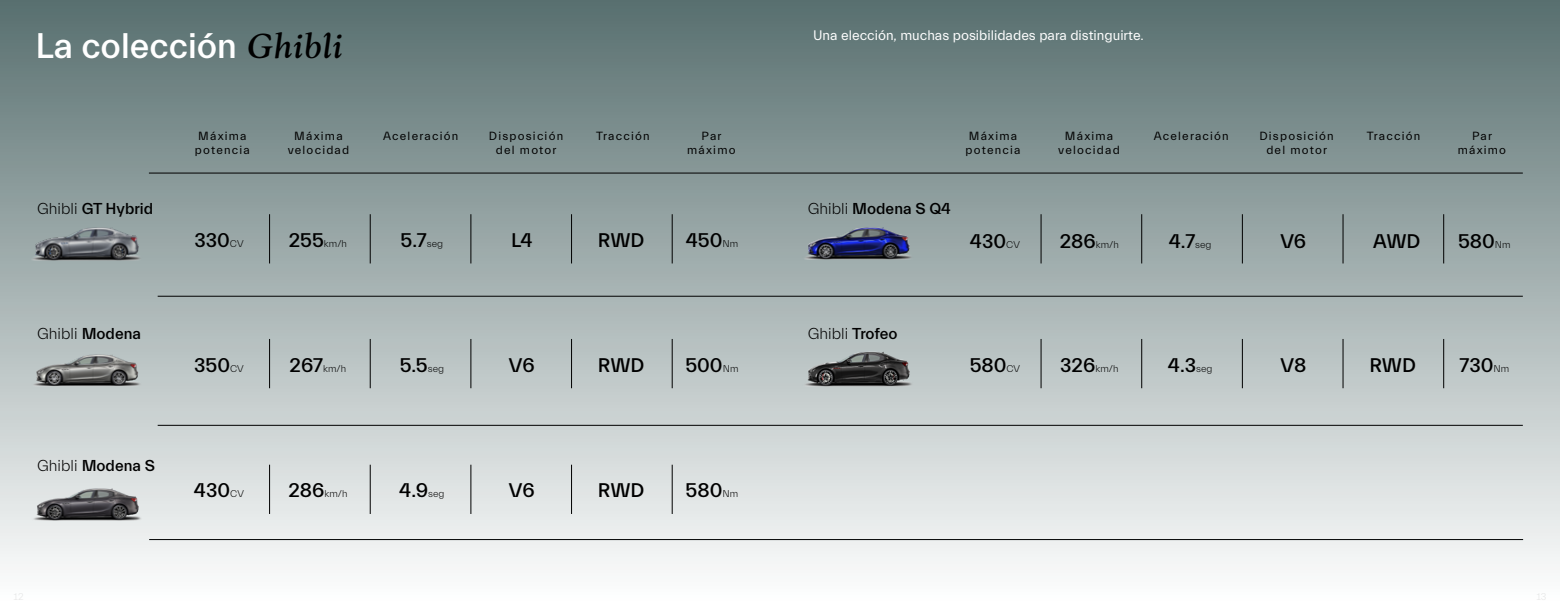
<style>
.page{position:relative;width:1560px;height:610px;background:#fff}
.page>*{position:absolute;margin:0;border:0;box-sizing:border-box;transform-origin:0 0}
.t1{font:500 36px "Everett";color:#fff}
.t2{font:500 20px "Everett";color:#000}
.t3{font:500 16px "Everett";color:#000}
.t4{font:300 16px "Everett";color:#000}
.t5{font:14px "Everett";color:#fff}
.t6{font:12px/14.4px "Everett";letter-spacing:.1em;color:#000;text-align:center}
.t7{font:300 10px "Everett";color:#000}
.s1{font-family:"Anko";font-style:italic;color:#000}
.s2{font-weight:300}
.s3{font-weight:500}
.s4{font-weight:300;font-size:10px}
.s5{font-weight:500;font-size:20px}
</style>
<div class="page">
<div style="left:0;top:0;width:1559px;height:609px;background:linear-gradient(to bottom,#586f6f,#fff)"></div>
<hr style="left:149px;top:172px;width:1373px;height:1px;background:#000">
<hr style="left:149px;top:539px;width:1373px;height:1px;background:#000">
<img style="left:31px;top:223px;width:112px;height:38px">
<img style="left:31px;top:349px;width:112px;height:48px">
<img style="left:30px;top:484px;width:112px;height:37px">
<hr style="left:269px;top:214px;width:1px;height:49px;background:#000">
<hr style="left:370px;top:214px;width:1px;height:49px;background:#000">
<hr style="left:470px;top:214px;width:1px;height:49px;background:#000">
<hr style="left:571px;top:214px;width:1px;height:49px;background:#000">
<hr style="left:672px;top:214px;width:1px;height:49px;background:#000">
<hr style="left:269px;top:339px;width:1px;height:49px;background:#000">
<hr style="left:370px;top:339px;width:1px;height:49px;background:#000">
<hr style="left:470px;top:339px;width:1px;height:49px;background:#000">
<hr style="left:571px;top:339px;width:1px;height:49px;background:#000">
<hr style="left:672px;top:339px;width:1px;height:49px;background:#000">
<hr style="left:269px;top:464px;width:1px;height:50px;background:#000">
<hr style="left:370px;top:464px;width:1px;height:50px;background:#000">
<hr style="left:470px;top:464px;width:1px;height:50px;background:#000">
<hr style="left:571px;top:464px;width:1px;height:50px;background:#000">
<hr style="left:672px;top:464px;width:1px;height:50px;background:#000">
<img style="left:801px;top:349px;width:112px;height:38px">
<hr style="left:1040px;top:214px;width:1px;height:49px;background:#000">
<hr style="left:1141px;top:214px;width:1px;height:49px;background:#000">
<hr style="left:1241px;top:214px;width:1px;height:49px;background:#000">
<hr style="left:1342px;top:214px;width:1px;height:49px;background:#000">
<hr style="left:1443px;top:214px;width:1px;height:49px;background:#000">
<hr style="left:1040px;top:339px;width:1px;height:49px;background:#000">
<hr style="left:1141px;top:339px;width:1px;height:49px;background:#000">
<hr style="left:1241px;top:339px;width:1px;height:49px;background:#000">
<hr style="left:1342px;top:339px;width:1px;height:49px;background:#000">
<hr style="left:1443px;top:339px;width:1px;height:49px;background:#000">
<hr style="left:158px;top:296px;width:1364px;height:1px;background:#000">
<hr style="left:158px;top:425px;width:1364px;height:1px;background:#000">
<img style="left:801px;top:223px;width:112px;height:37px">
<h1 class="t1" style="left:35px;top:26px;width:308px">La colección <span class="s1">Ghibli</span></h1>
<p class="t5" style="left:813px;top:28px;width:332px">Una elección, muchas posibilidades para distinguirte.</p>
<h3 class="t3" style="left:37px;top:200px;width:117px"><span class="s2">Ghibli</span> GT Hybrid</h3>
<h3 class="t4" style="left:37px;top:324px;width:105px">Ghibli <span class="s3">Modena</span></h3>
<h3 class="t3" style="left:37px;top:456px;width:119px"><span class="s2">Ghibli</span> Modena S</h3>
<p class="t6" style="left:198px;top:129px;width:50px">Máxima</p>
<p class="t6" style="left:1366px;top:129px;width:55px">Tracción</p>
<p class="t6" style="left:195px;top:143px;width:56px">potencia</p>
<p class="t6" style="left:288px;top:129px;width:63px">Máxima velocidad</p>
<p class="t6" style="left:596px;top:129px;width:55px">Tracción</p>
<p class="t6" style="left:383px;top:129px;width:77px">Aceleración</p>
<p class="t6" style="left:489px;top:129px;width:76px">Disposición del motor</p>
<p class="t6" style="left:687px;top:129px;width:50px">Par máximo</p>
<p class="t6" style="left:965px;top:129px;width:56px;text-align:left">Máxima potencia</p>
<p class="t6" style="left:1153px;top:129px;width:77px">Aceleración</p>
<p class="t6" style="left:1259px;top:129px;width:76px">Disposición del motor</p>
<p class="t6" style="left:1457px;top:129px;width:50px">Par máximo</p>
<p class="t6" style="left:1058px;top:129px;width:63px">Máxima velocidad</p>
<h3 class="t3" style="left:807px;top:200px;width:145px"><span class="s2">Ghibli</span> Modena S Q4</h3>
<h2 class="t2" style="left:194px;top:229px;width:51px">330<span class="s4">CV</span></h2>
<p class="t7" style="left:289px;top:238px;width:60px"><span class="s5">255</span>km/h</p>
<h2 class="t2" style="left:400px;top:229px;width:44px">5.7<span class="s4">seg</span></h2>
<h2 class="t2" style="left:511px;top:229px;width:23px">L4</h2>
<h2 class="t2" style="left:597px;top:229px;width:48px">RWD</h2>
<h2 class="t2" style="left:685px;top:229px;width:54px">450<span class="s4">Nm</span></h2>
<h2 class="t2" style="left:969px;top:230px;width:51px">430<span class="s4">CV</span></h2>
<p class="t7" style="left:1059px;top:239px;width:61px"><span class="s5">286</span>km/h</p>
<h2 class="t2" style="left:1168px;top:230px;width:44px">4.7<span class="s4">seg</span></h2>
<h2 class="t2" style="left:1280px;top:230px;width:27px">V6</h2>
<h2 class="t2" style="left:1372px;top:230px;width:49px">AWD</h2>
<h2 class="t2" style="left:1457px;top:230px;width:54px">580<span class="s4">Nm</span></h2>
<h3 class="t4" style="left:807px;top:324px;width:91px">Ghibli <span class="s3">Trofeo</span></h3>
<h2 class="t2" style="left:194px;top:354px;width:51px">350<span class="s4">CV</span></h2>
<p class="t7" style="left:289px;top:363px;width:58px"><span class="s5">267</span>km/h</p>
<h2 class="t2" style="left:399px;top:354px;width:46px">5.5<span class="s4">seg</span></h2>
<h2 class="t2" style="left:509px;top:354px;width:27px">V6</h2>
<h2 class="t2" style="left:597px;top:354px;width:48px">RWD</h2>
<h2 class="t2" style="left:685px;top:354px;width:55px">500<span class="s4">Nm</span></h2>
<h2 class="t2" style="left:969px;top:354px;width:52px">580<span class="s4">CV</span></h2>
<p class="t7" style="left:1060px;top:363px;width:60px"><span class="s5">326</span>km/h</p>
<h2 class="t2" style="left:1167px;top:354px;width:46px">4.3<span class="s4">seg</span></h2>
<h2 class="t2" style="left:1280px;top:354px;width:27px">V8</h2>
<h2 class="t2" style="left:1369px;top:354px;width:48px">RWD</h2>
<h2 class="t2" style="left:1459px;top:354px;width:51px">730<span class="s4">Nm</span></h2>
<h2 class="t2" style="left:194px;top:479px;width:51px">430<span class="s4">CV</span></h2>
<p class="t7" style="left:288px;top:488px;width:61px"><span class="s5">286</span>km/h</p>
<h2 class="t2" style="left:399px;top:479px;width:47px">4.9<span class="s4">seg</span></h2>
<h2 class="t2" style="left:509px;top:479px;width:27px">V6</h2>
<h2 class="t2" style="left:597px;top:479px;width:48px">RWD</h2>
<h2 class="t2" style="left:685px;top:479px;width:54px">580<span class="s4">Nm</span></h2>
</div>
